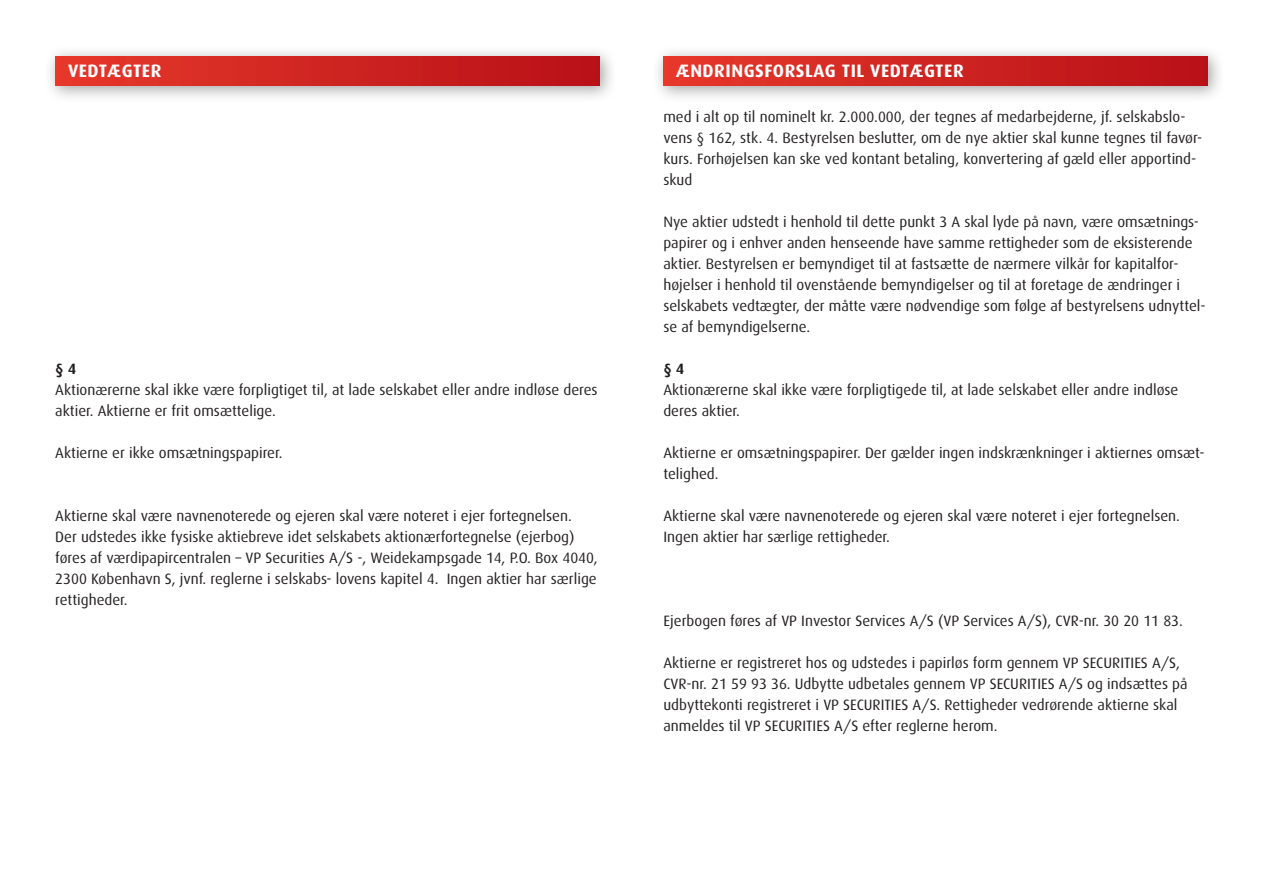
<style>
.page{position:relative;width:1263px;height:893px;background:#fff}
.page>*{position:absolute;margin:0;border:0;box-sizing:border-box;transform-origin:0 0}
.t1{font:700 18px "Dax Pro";letter-spacing:.03em;color:#fff}
.t2{font:15px/21px "Dax";color:#231f20}
.t3{font:700 15px "Dax";color:#231f20}
</style>
<div class="page">
<div style="left:44px;top:45px;width:573px;height:58px;background:#231f20;opacity:.4"></div>
<div style="left:55px;top:56px;width:545px;height:30px;background:linear-gradient(to right,#e7392b,#b81018)"></div>
<div style="left:652px;top:45px;width:573px;height:58px;background:#231f20;opacity:.4"></div>
<div style="left:663px;top:56px;width:545px;height:30px;background:linear-gradient(to right,#e7392b,#b81018)"></div>
<p class="t1" style="left:68px;top:59px;width:95px">VEDTÆGTER</p>
<p class="t1" style="left:676px;top:59px;width:289px">ÆNDRINGSFORSLAG TIL VEDTÆGTER</p>
<p class="t3" style="left:55px;top:360px;width:22px">§ 4</p>
<p class="t2" style="left:55px;top:380px;width:544px">Aktionærerne skal ikke være forpligtiget til, at lade selskabet eller andre indløse deres aktier. Aktierne er frit omsættelige.</p>
<p class="t2" style="left:55px;top:443px;width:229px">Aktierne er ikke omsætningspapirer.</p>
<p class="t2" style="left:55px;top:506px;width:544px">Aktierne skal være navnenoterede og ejeren skal være noteret i ejer fortegnelsen.<br>Der udstedes ikke fysiske aktiebreve idet selskabets aktionærfortegnelse (ejerbog) føres af værdipapircentralen – VP Securities A/S -, Weidekampsgade 14, P.O. Box 4040, 2300 København S, jvnf. reglerne i selskabs- lovens kapitel 4. Ingen aktier har særlige rettigheder.</p>
<p class="t2" style="left:663px;top:107px;width:540px">med i alt op til nominelt kr. 2.000.000, der tegnes af medarbejderne, jf. selskabslo&shy;vens § 162, stk. 4. Bestyrelsen beslutter, om de nye aktier skal kunne tegnes til favør&shy;kurs. Forhøjelsen kan ske ved kontant betaling, konvertering af gæld eller apportind&shy;skud</p>
<p class="t2" style="left:663px;top:212px;width:544px">Nye aktier udstedt i henhold til dette punkt 3 A skal lyde på navn, være omsætnings&shy;papirer og i enhver anden henseende have samme rettigheder som de eksisterende aktier. Bestyrelsen er bemyndiget til at fastsætte de nærmere vilkår for kapitalfor&shy;højelser i henhold til ovenstående bemyndigelser og til at foretage de ændringer i selskabets vedtægter, der måtte være nødvendige som følge af bestyrelsens udnyttel&shy;se af bemyndigelserne.</p>
<p class="t3" style="left:663px;top:360px;width:22px">§ 4</p>
<p class="t2" style="left:663px;top:380px;width:516px">Aktionærerne skal ikke være forpligtigede til, at lade selskabet eller andre indløse deres aktier.</p>
<p class="t2" style="left:663px;top:443px;width:543px">Aktierne er omsætningspapirer. Der gælder ingen indskrænkninger i aktiernes omsæt&shy;telighed.</p>
<p class="t2" style="left:663px;top:506px;width:518px">Aktierne skal være navnenoterede og ejeren skal være noteret i ejer fortegnelsen.<br>Ingen aktier har særlige rettigheder.</p>
<p class="t2" style="left:663px;top:611px;width:521px">Ejerbogen føres af VP Investor Services A/S (VP Services A/S), CVR-nr. 30 20 11 83.</p>
<p class="t2" style="left:663px;top:653px;width:526px">Aktierne er registreret hos og udstedes i papirløs form gennem VP SECURITIES A/S, CVR-nr. 21 59 93 36. Udbytte udbetales gennem VP SECURITIES A/S og indsættes på udbyttekonti registreret i VP SECURITIES A/S. Rettigheder vedrørende aktierne skal anmeldes til VP SECURITIES A/S efter reglerne herom.</p>
</div>
